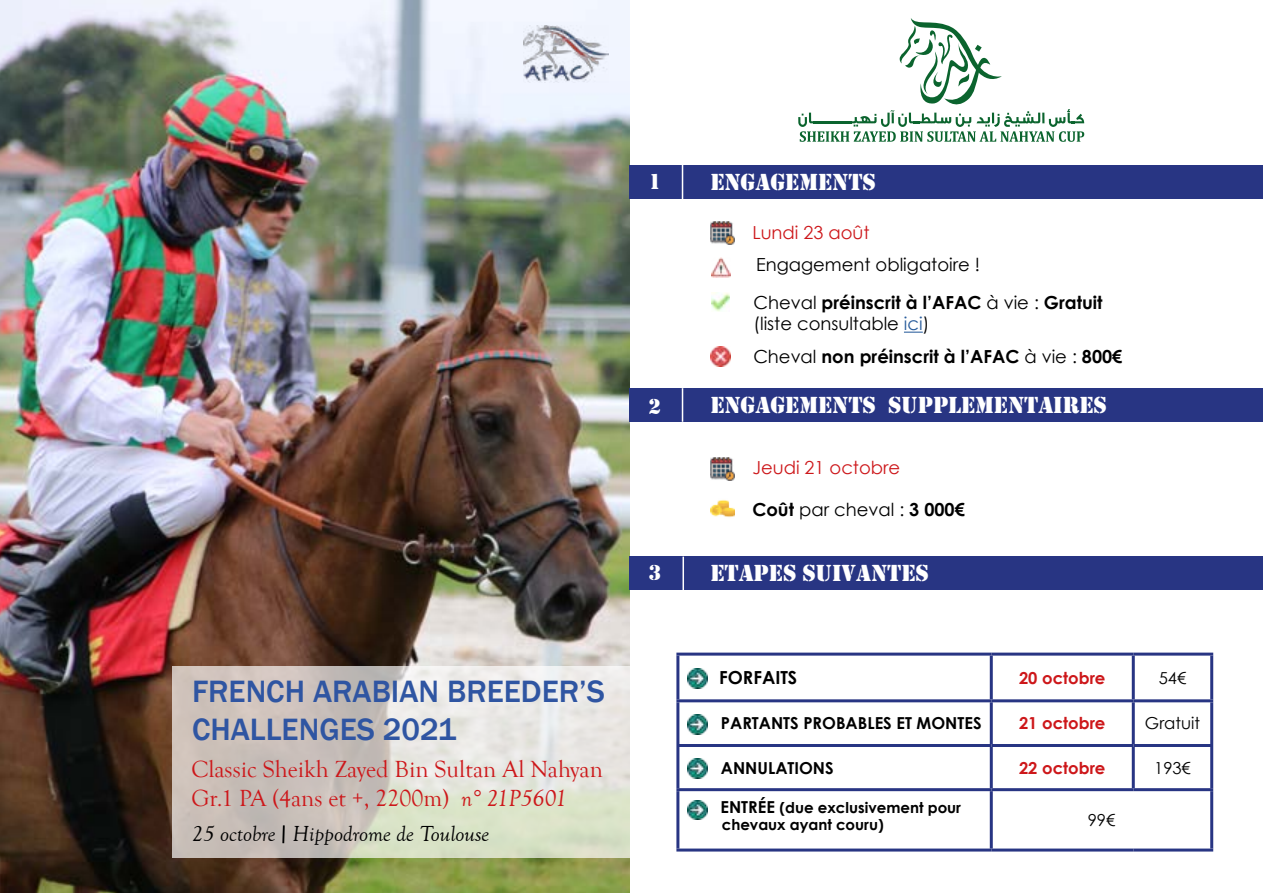
<style>
.page{position:relative;width:1263px;height:893px;background:#fff}
.page>*{position:absolute;margin:0;border:0;box-sizing:border-box;transform-origin:0 0}
.t1{font:500 31.8px/38.1px "Franklin Gothic";color:#2f55a2}
.t2{font:24px/28.8px "Goudy Old Style T";color:#cd171a}
.t3{font:24px "Stencil";color:#fff}
.t4{font:22.5px "Stencil";color:#fff}
.t5{font:italic 22.35px "Goudy Old Style T";color:#000}
.t6{font:18px/21.6px "Century Gothic";color:#000}
.t7{font:700 18px "Century Gothic";color:#000}
.t8{font:18px "Century Gothic";color:#cd171a}
.t9{font:700 16.5px "Century Gothic";color:#000}
.t10{font:700 16.5px "Century Gothic";color:#cd171a}
.t11{font:16.5px "Century Gothic";color:#000}
.t12{font:700 15px/16.5px "Century Gothic";color:#000}
.s1{font-style:italic}
.s2{font-weight:700}
.s3{color:#275b9b}
.s4{font-weight:400}
.s5{font-size:16.5px}
</style>
<div class="page">
<img style="left:0;top:0;width:629px;height:893px">
<div style="left:629px;top:165px;width:634px;height:34px;background:#283583"></div>
<svg style="left:172px;top:666px;width:458px;height:191px;background:#d7d3ca"></svg>
<svg style="left:281px;top:823px;width:5px;height:22px"></svg>
<img style="left:710px;top:222px;width:25px;height:23px">
<img style="left:710px;top:346px;width:21px;height:21px">
<img style="left:711px;top:293px;width:19px;height:18px">
<svg style="left:904px;top:332px;width:19px;height:1px"></svg>
<img style="left:710px;top:457px;width:25px;height:23px">
<img style="left:710px;top:500px;width:25px;height:18px">
<div style="left:629px;top:388px;width:634px;height:34px;background:#283583"></div>
<div style="left:629px;top:557px;width:634px;height:33px;background:#283583"></div>
<svg style="left:679px;top:656px;width:453px;height:43px"></svg>
<hr style="left:676px;top:702px;width:3px;height:42px;background:#283583">
<hr style="left:990px;top:702px;width:3px;height:42px;background:#283583">
<hr style="left:1132px;top:702px;width:3px;height:42px;background:#283583">
<hr style="left:1210px;top:702px;width:3px;height:42px;background:#283583">
<hr style="left:676px;top:744px;width:315px;height:3px;background:#283583">
<hr style="left:676px;top:747px;width:3px;height:41px;background:#283583">
<hr style="left:991px;top:744px;width:142px;height:3px;background:#283583">
<hr style="left:990px;top:747px;width:3px;height:41px;background:#283583">
<hr style="left:1133px;top:744px;width:80px;height:3px;background:#283583">
<hr style="left:1132px;top:747px;width:3px;height:41px;background:#283583">
<hr style="left:1210px;top:747px;width:3px;height:41px;background:#283583">
<hr style="left:676px;top:788px;width:315px;height:3px;background:#283583">
<hr style="left:676px;top:791px;width:3px;height:57px;background:#283583">
<hr style="left:991px;top:788px;width:142px;height:3px;background:#283583">
<hr style="left:990px;top:791px;width:3px;height:57px;background:#283583">
<hr style="left:1133px;top:788px;width:80px;height:3px;background:#283583">
<hr style="left:1210px;top:791px;width:3px;height:57px;background:#283583">
<hr style="left:676px;top:848px;width:315px;height:3px;background:#283583">
<hr style="left:991px;top:848px;width:142px;height:3px;background:#283583">
<hr style="left:1133px;top:848px;width:80px;height:3px;background:#283583">
<hr style="left:676px;top:653px;width:315px;height:3px;background:#283583">
<hr style="left:676px;top:656px;width:3px;height:43px;background:#283583">
<hr style="left:991px;top:653px;width:142px;height:3px;background:#283583">
<hr style="left:990px;top:656px;width:3px;height:43px;background:#283583">
<hr style="left:1133px;top:653px;width:80px;height:3px;background:#283583">
<hr style="left:1132px;top:656px;width:3px;height:43px;background:#283583">
<hr style="left:1210px;top:656px;width:3px;height:43px;background:#283583">
<hr style="left:676px;top:699px;width:315px;height:3px;background:#283583">
<hr style="left:991px;top:699px;width:142px;height:3px;background:#283583">
<hr style="left:1133px;top:699px;width:80px;height:3px;background:#283583">
<img style="left:687px;top:669px;width:20px;height:19px">
<img style="left:687px;top:715px;width:20px;height:19px">
<img style="left:687px;top:759px;width:20px;height:19px">
<img style="left:687px;top:800px;width:20px;height:20px">
<hr style="left:682px;top:557px;width:2px;height:33px;background:#fff">
<hr style="left:682px;top:388px;width:1px;height:34px;background:#fff">
<hr style="left:682px;top:164px;width:1px;height:35px;background:#fff">
<img style="left:711px;top:258px;width:20px;height:19px">
<img style="left:523px;top:25px;width:85px;height:58px">
<svg style="left:798px;top:18px;width:286px;height:124px"></svg>
<p class="t4" style="left:648px;top:169px;width:14px">1</p>
<p class="t4" style="left:648px;top:393px;width:14px">2</p>
<h1 class="t1" style="left:192px;top:672px;width:414px">FRENCH ARABIAN BREEDER’S<br>CHALLENGES 2021</h1>
<h2 class="t2" style="left:191px;top:756px;width:413px">Classic Sheikh Zayed Bin Sultan Al Nahyan<br>Gr.1 PA (4ans et +, 2200m) <span class="s1">n° 21P5601</span></h2>
<p class="t5" style="left:192px;top:822px;width:299px">25 octobre Hippodrome de Toulouse</p>
<p class="t4" style="left:648px;top:560px;width:14px">3</p>
<h2 class="t3" style="left:710px;top:168px;width:167px">ENGAGEMENTS</h2>
<p class="t8" style="left:752px;top:219px;width:119px">Lundi 23 août</p>
<p class="t6" style="left:756px;top:254px;width:226px">Engagement obligatoire !</p>
<p class="t6" style="left:753px;top:291px;width:351px">Cheval <span class="s2">préinscrit à l’AFAC</span> à vie : <span class="s2">Gratuit </span>(liste consultable <span class="s3">ici</span>)</p>
<p class="t7" style="left:753px;top:343px;width:370px"><span class="s4">Cheval</span> non préinscrit à l’AFAC <span class="s4">à vie :</span> 800€</p>
<h2 class="t3" style="left:710px;top:391px;width:398px">ENGAGEMENTS SUPPLEMENTAIRES</h2>
<p class="t8" style="left:752px;top:455px;width:149px">Jeudi 21 octobre</p>
<p class="t6" style="left:752px;top:498px;width:214px"><span class="s2">Coût</span> par cheval : <span class="s2">3 000€</span></p>
<h2 class="t3" style="left:710px;top:560px;width:220px">ETAPES SUIVANTES</h2>
<p class="t7" style="left:719px;top:664px;width:80px">FORFAITS</p>
<p class="t10" style="left:1019px;top:665px;width:88px">20 octobre</p>
<p class="t11" style="left:1159px;top:666px;width:29px">54€</p>
<p class="t9" style="left:721px;top:711px;width:262px">PARTANTS PROBABLES ET MONTES</p>
<p class="t10" style="left:1019px;top:711px;width:88px">21 octobre</p>
<p class="t11" style="left:1145px;top:712px;width:57px">Gratuit</p>
<p class="t9" style="left:721px;top:755px;width:114px">ANNULATIONS</p>
<p class="t10" style="left:1019px;top:755px;width:88px">22 octobre</p>
<p class="t11" style="left:1154px;top:756px;width:38px">193€</p>
<p class="t12" style="left:720px;top:799px;width:242px"><span class="s5">ENTRÉE</span> (due exclusivement pour chevaux ayant couru)</p>
<p class="t11" style="left:1088px;top:808px;width:29px">99€</p>
</div>
